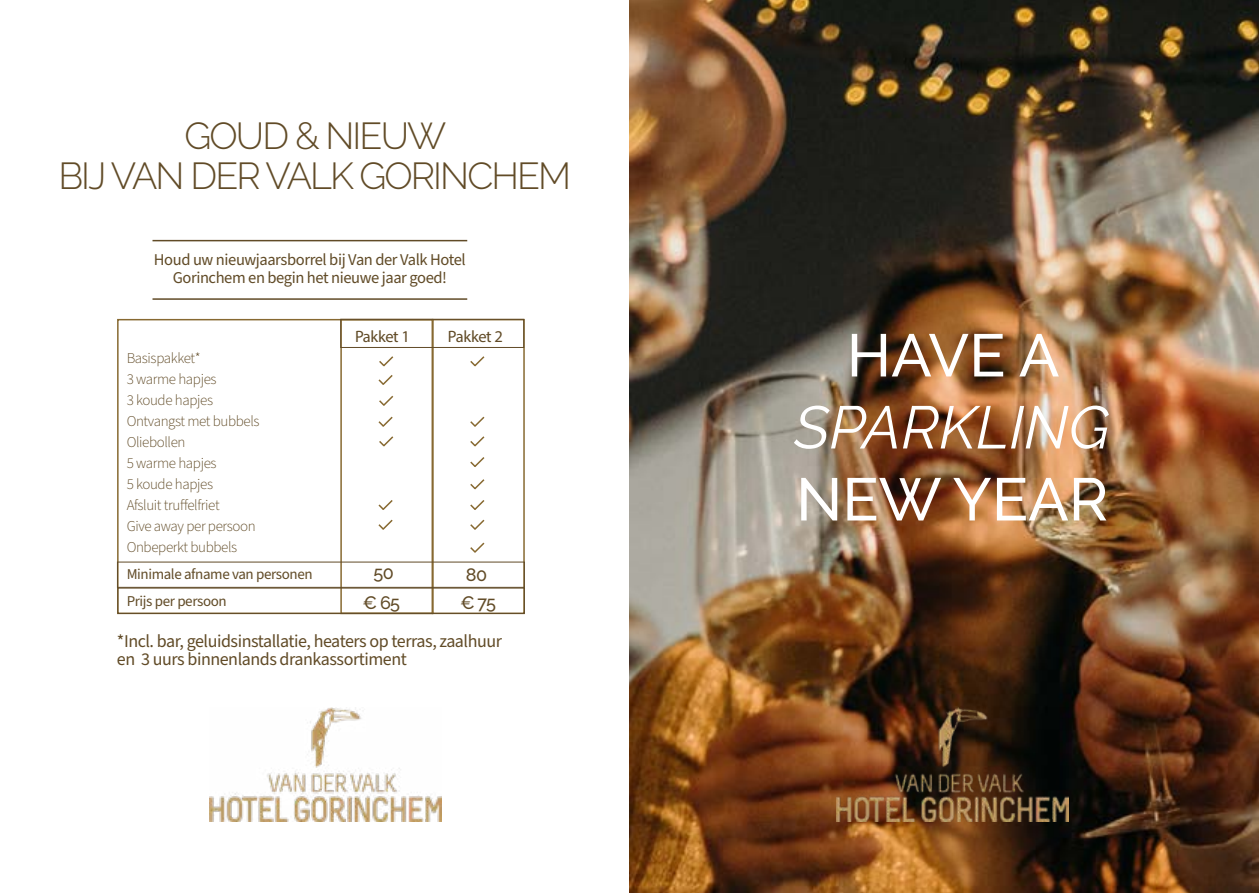
<style>
.page{position:relative;width:1259px;height:893px;background:#fff}
.page>*{position:absolute;margin:0;border:0;box-sizing:border-box;transform-origin:0 0}
.t1{font:500 60px "Raleway";color:#fff}
.t2{font:italic 60px "Raleway";color:#fff}
.t3{font:300 37.5px/40.5px "Raleway";letter-spacing:-.05em;color:#614b27;text-align:center}
.t4{font:18px/18px "Source Sans Pro";letter-spacing:-.025em;color:#614b27}
.t5{font:500 18px "Raleway";letter-spacing:-.04em;color:#614b27}
.t6{font:16.5px/18px "Source Sans Pro";letter-spacing:-.025em;color:#614b27;text-align:center}
.t7{font:16.5px "Myriad Pro";letter-spacing:-.025em;color:#614b27}
.t8{font:300 15px/21px "Source Sans Pro";letter-spacing:-.025em;color:#614b27}
.t9{font:15px/27px "Source Sans Pro";letter-spacing:-.025em;color:#614b27}
</style>
<div class="page">
<hr style="left:152px;top:240px;width:315px;height:1px;background:#614b27">
<hr style="left:152px;top:298px;width:315px;height:2px;background:#614b27">
<img style="left:629px;top:0;width:630px;height:893px">
<div style="left:340px;top:319px;width:93px;height:295px;border:2px solid #876931"></div>
<div style="left:432px;top:319px;width:93px;height:295px;border:2px solid #876931"></div>
<div style="left:340px;top:319px;width:184px;height:29px;border:1px solid #614b27"></div>
<div style="left:117px;top:562px;width:408px;height:26px;border:1px solid #614b27"></div>
<div style="left:117px;top:588px;width:408px;height:26px;border:1px solid #614b27"></div>
<img style="left:836px;top:707px;width:232px;height:114px">
<svg style="left:470px;top:356px;width:15px;height:11px"></svg>
<img style="left:210px;top:707px;width:232px;height:114px">
<svg style="left:378px;top:356px;width:16px;height:29px"></svg>
<svg style="left:379px;top:395px;width:15px;height:11px"></svg>
<svg style="left:378px;top:416px;width:15px;height:11px"></svg>
<svg style="left:379px;top:436px;width:15px;height:11px"></svg>
<svg style="left:378px;top:500px;width:15px;height:10px"></svg>
<svg style="left:378px;top:519px;width:15px;height:11px"></svg>
<svg style="left:470px;top:416px;width:15px;height:11px"></svg>
<svg style="left:470px;top:436px;width:15px;height:11px"></svg>
<svg style="left:470px;top:457px;width:15px;height:10px"></svg>
<svg style="left:470px;top:479px;width:15px;height:11px"></svg>
<svg style="left:470px;top:500px;width:15px;height:10px"></svg>
<svg style="left:470px;top:519px;width:15px;height:11px"></svg>
<svg style="left:470px;top:542px;width:15px;height:11px"></svg>
<h2 class="t3" style="left:58px;top:115px;width:514px">GOUD &amp; NIEUW<br>BIJ VAN DER VALK GORINCHEM</h2>
<p class="t6" style="left:154px;top:251px;width:313px">Houd uw nieuwjaarsborrel bij Van der Valk Hotel<br>Gorinchem en begin het nieuwe jaar goed!</p>
<p class="t8" style="left:127px;top:348px;width:134px">Basispakket*<br>3 warme hapjes<br>3 koude hapjes<br>Ontvangst met bubbels<br>Oliebollen<br>5 warme hapjes<br>5 koude hapjes<br>Afsluit truffelfriet<br>Give away per persoon<br>Onbeperkt bubbels</p>
<p class="t9" style="left:127px;top:561px;width:187px">Minimale afname van personen<br>Prijs per persoon</p>
<p class="t7" style="left:355px;top:326px;width:56px">Pakket 1</p>
<p class="t7" style="left:448px;top:326px;width:56px">Pakket 2</p>
<p class="t5" style="left:373px;top:562px;width:22px">50</p>
<p class="t5" style="left:466px;top:564px;width:23px">80</p>
<p class="t5" style="left:363px;top:592px;width:38px">€ 65</p>
<p class="t5" style="left:460px;top:592px;width:37px">€ 75</p>
<p class="t4" style="left:117px;top:632px;width:386px">*Incl. bar, geluidsinstallatie, heaters op terras, zaalhuur en 3 uurs binnenlands drankassortiment</p>
<h1 class="t1" style="left:846px;top:321px;width:214px">HAVE A</h1>
<h1 class="t2" style="left:794px;top:392px;width:317px">SPARKLING</h1>
<h1 class="t1" style="left:796px;top:465px;width:313px">NEW YEAR</h1>
</div>
